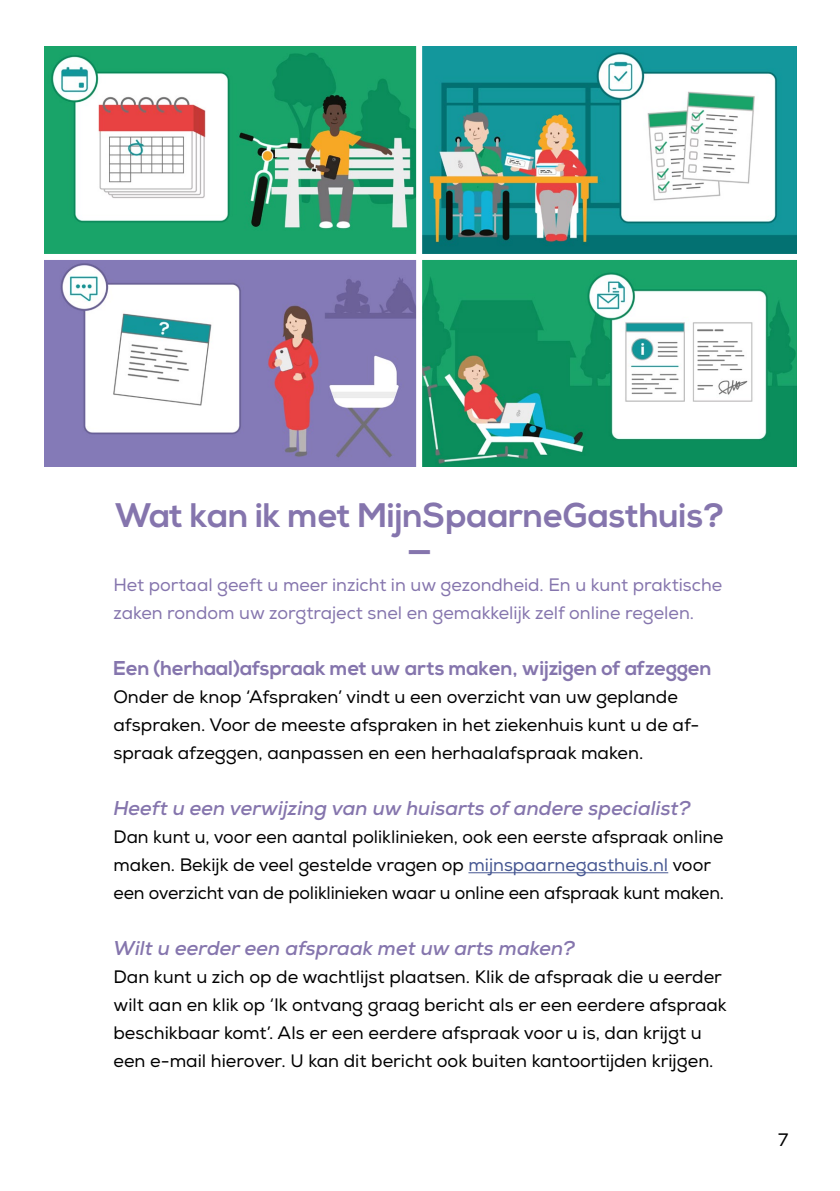
<style>
.page{position:relative;width:840px;height:1191px;background:#fff}
.page>*{position:absolute;margin:0;border:0;box-sizing:border-box;transform-origin:0 0}
.t1{font:700 37px "Nexa";color:#8575ad}
.t2{font:700 34px "Nexa";color:#8575ad}
.t3{font:italic 700 20px "Nexa";color:#8575ad}
.t4{font:700 20px "Nexa";color:#8575ad}
.t5{font:18px/28px "Nexa";color:#000}
.t6{font:18px/28px "Nexa";color:#8575ad}
.s1{color:#465792}
</style>
<div class="page">
<hr style="left:468px;top:872px;width:200px;height:1px;background:#465792">
<img style="left:45px;top:47px;width:371px;height:207px">
<img style="left:422px;top:47px;width:374px;height:207px">
<img style="left:45px;top:260px;width:751px;height:206px">
<div style="left:416px;top:38px;width:6px;height:445px;background:#fff"></div>
<h2 class="t2" style="left:115px;top:495px;width:610px">Wat kan ik met MijnSpaarneGasthuis?</h2>
<h1 class="t1" style="left:408px;top:529px;width:25px">—</h1>
<p class="t6" style="left:113px;top:571px;width:610px">Het portaal geeft u meer inzicht in uw gezondheid. En u kunt praktische zaken rondom uw zorgtraject snel en gemakkelijk zelf online regelen.</p>
<p class="t4" style="left:113px;top:656px;width:599px">Een (herhaal)afspraak met uw arts maken, wijzigen of afzeggen</p>
<p class="t5" style="left:113px;top:683px;width:587px">Onder de knop ‘Afspraken’ vindt u een overzicht van uw geplande afspraken. Voor de meeste afspraken in het ziekenhuis kunt u de af&shy;spraak afzeggen, aanpassen en een herhaalafspraak maken.</p>
<p class="t3" style="left:113px;top:795px;width:578px">Heeft u een verwijzing van uw huisarts of andere specialist?</p>
<p class="t5" style="left:113px;top:823px;width:611px">Dan kunt u, voor een aantal poliklinieken, ook een eerste afspraak online maken. Bekijk de veel gestelde vragen op <span class="s1">mijnspaarnegasthuis.nl</span> voor een overzicht van de poliklinieken waar u online een afspraak kunt maken.</p>
<p class="t3" style="left:113px;top:935px;width:463px">Wilt u eerder een afspraak met uw arts maken?</p>
<p class="t5" style="left:113px;top:963px;width:614px">Dan kunt u zich op de wachtlijst plaatsen. Klik de afspraak die u eerder wilt aan en klik op ‘Ik ontvang graag bericht als er een eerdere afspraak beschikbaar komt’. Als er een eerdere afspraak voor u is, dan krijgt u een e-mail hierover. U kan dit bericht ook buiten kantoortijden krijgen.</p>
<p class="t5" style="left:777px;top:1126px;width:12px">7</p>
</div>
